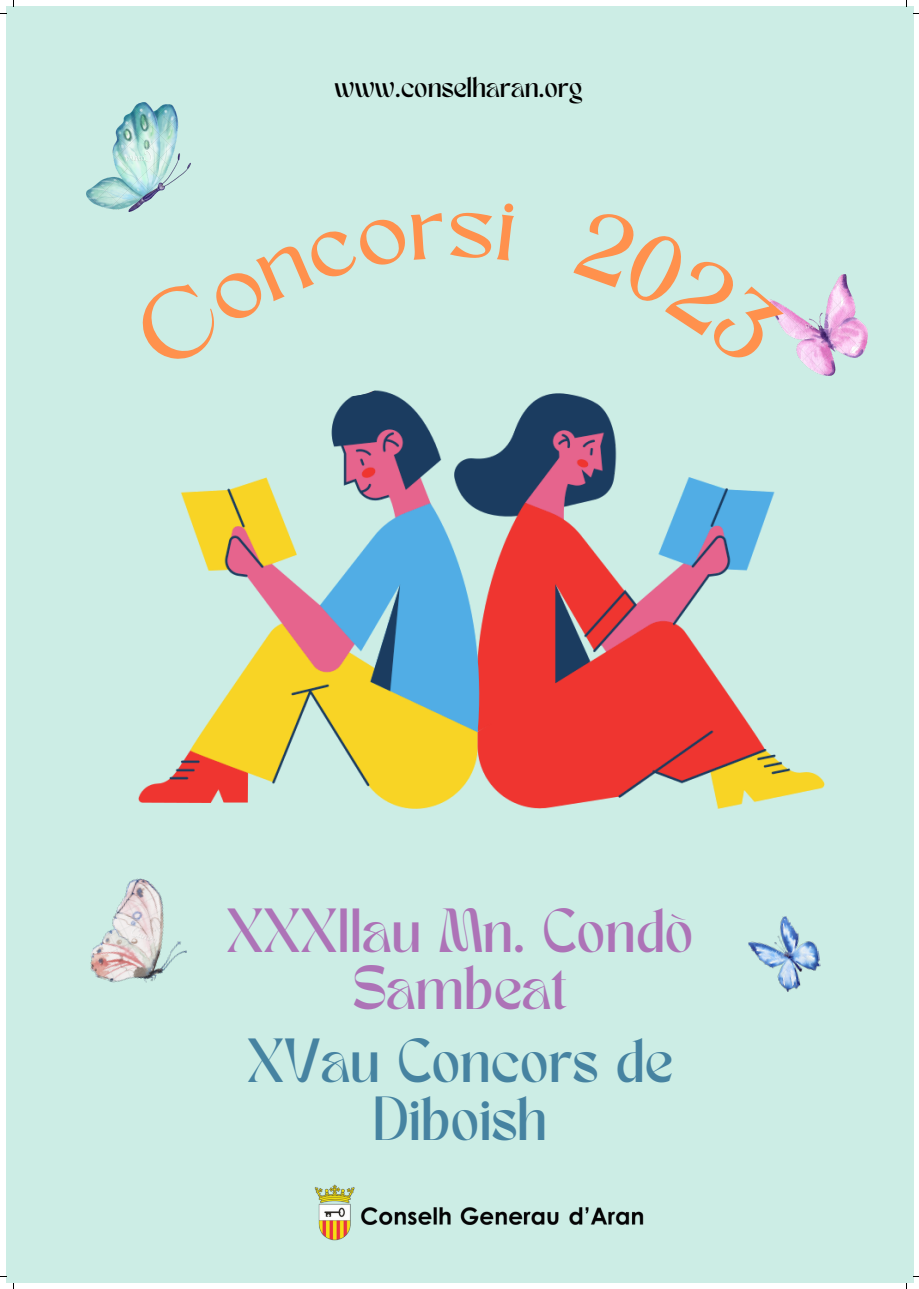
<style>
.page{position:relative;width:919px;height:1289px;background:#fff}
.page>*{position:absolute;margin:0;border:0;box-sizing:border-box;transform-origin:0 0}
.t1{font:43.5px/56.8px "TAN MERINGUE";color:#ad73b7;text-align:center}
.t2{font:43.5px/57.9px "TAN MERINGUE";color:#4683a1;text-align:center}
.t3{font:20.25px "TAN MERINGUE";color:#000}
</style>
<div class="page">
<div style="left:6px;top:6px;width:907px;height:1276px;background:#ccede5"></div>
<img style="left:86px;top:102px;width:105px;height:108px">
<img style="left:785px;top:275px;width:82px;height:100px">
<img style="left:90px;top:878px;width:97px;height:105px">
<img style="left:748px;top:916px;width:73px;height:76px">
<img style="left:138px;top:364px;width:685px;height:444px">
<img style="left:314px;top:1184px;width:330px;height:57px">
<svg style="left:128px;top:202px;width:387px;height:203px"></svg>
<svg style="left:573px;top:299px;width:212px;height:68px"></svg>
<p class="t3" style="left:334px;top:77px;width:249px">www.conselharan.org</p>
<p class="t1" style="left:226px;top:909px;width:468px">XXXIIau Mn. Condò<br>Sambeat</p>
<p class="t2" style="left:247px;top:1038px;width:427px">XVau Concors de<br>Diboish</p>
</div>
